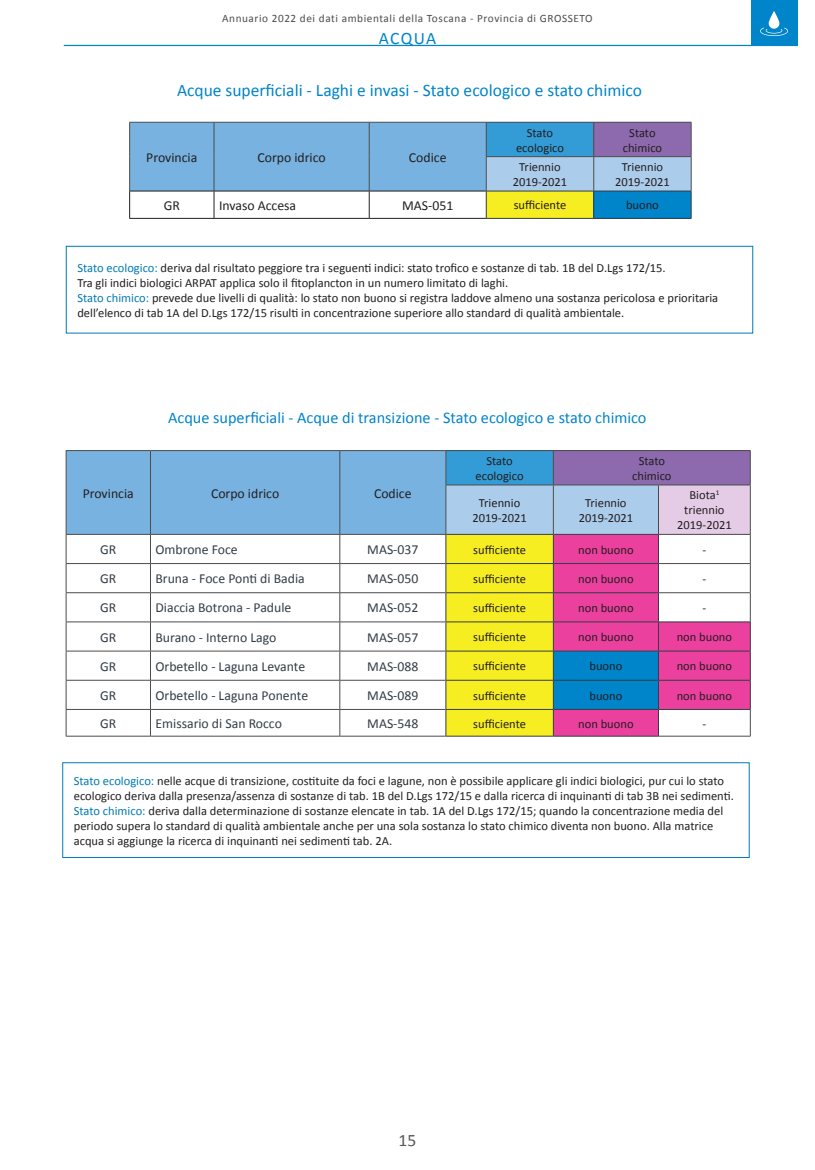
<style>
.page{position:relative;width:815px;height:1170px;background:#fff}
.page>*{position:absolute;margin:0;border:0;box-sizing:border-box;transform-origin:0 0}
.t1{font:17.5px "Calibri";color:#0084ca}
.t2{font:17.5px "Calibri";color:#57585a}
.t3{font:16.25px "Calibri";color:#0084ca}
.t4{font:13.75px "Calibri";color:#323d47}
.t5{font:13.75px "Calibri";color:#231f20}
.t6{font:12.5px/15px "Calibri";color:#231f20}
.t7{font:11.25px "Calibri";letter-spacing:.05em;color:#4c4c4c}
.s1{color:#007bb3}
</style>
<div class="page">
<hr style="left:64px;top:45px;width:733px;height:1px;background:#0084ca">
<div style="left:751px;top:0;width:46px;height:46px;background:#0084ca"></div>
<svg style="left:760px;top:28px;width:28px;height:8px"></svg>
<svg style="left:769px;top:11px;width:10px;height:18px"></svg>
<hr style="left:486px;top:218px;width:108px;height:1px;background:#323d47">
<hr style="left:594px;top:218px;width:97px;height:1px;background:#323d47">
<svg style="left:129px;top:122px;width:563px;height:96px"></svg>
<hr style="left:129px;top:218px;width:85px;height:1px;background:#231f20">
<hr style="left:214px;top:218px;width:155px;height:1px;background:#231f20">
<hr style="left:369px;top:218px;width:117px;height:1px;background:#231f20">
<div style="left:66px;top:246px;width:687px;height:87px;border:1px solid #007bb3"></div>
<div style="left:553px;top:450px;width:197px;height:35px;background:#8d69ae"></div>
<div style="left:658px;top:485px;width:92px;height:49px;background:#e5cce6"></div>
<svg style="left:659px;top:535px;width:91px;height:200px"></svg>
<hr style="left:658px;top:621px;width:93px;height:1px;background:#323d47">
<hr style="left:658px;top:650px;width:93px;height:1px;background:#323d47">
<hr style="left:658px;top:680px;width:93px;height:1px;background:#323d47">
<hr style="left:658px;top:709px;width:93px;height:1px;background:#323d47">
<hr style="left:658px;top:484px;width:93px;height:1px;background:#4c4c4c">
<hr style="left:658px;top:534px;width:93px;height:1px;background:#4c4c4c">
<hr style="left:659px;top:563px;width:92px;height:1px;background:#4c4c4c">
<hr style="left:659px;top:592px;width:92px;height:1px;background:#4c4c4c">
<hr style="left:658px;top:450px;width:93px;height:1px;background:#4c4c4c">
<hr style="left:750px;top:451px;width:1px;height:33px;background:#4c4c4c">
<hr style="left:750px;top:485px;width:1px;height:49px;background:#4c4c4c">
<svg style="left:66px;top:450px;width:593px;height:286px"></svg>
<svg style="left:750px;top:534px;width:1px;height:201px"></svg>
<hr style="left:66px;top:735px;width:84px;height:1px;background:#4c4c4c">
<hr style="left:150px;top:735px;width:190px;height:1px;background:#4c4c4c">
<hr style="left:340px;top:735px;width:106px;height:1px;background:#4c4c4c">
<hr style="left:659px;top:735px;width:92px;height:1px;background:#4c4c4c">
<p class="t7" style="left:222px;top:12px;width:372px">Annuario 2022 dei dati ambientali della Toscana - Provincia di GROSSETO</p>
<h1 class="t1" style="left:379px;top:27px;width:59px">ACQUA</h1>
<p class="t1" style="left:177px;top:79px;width:466px">Acque superficiali - Laghi e invasi - Stato ecologico e stato chimico</p>
<p class="t5" style="left:146px;top:148px;width:53px">Provincia</p>
<p class="t5" style="left:257px;top:148px;width:70px">Corpo idrico</p>
<p class="t5" style="left:409px;top:148px;width:39px">Codice</p>
<p class="t6" style="left:527px;top:125px;width:28px">Stato</p>
<p class="t6" style="left:516px;top:140px;width:49px">ecologico</p>
<p class="t6" style="left:519px;top:159px;width:43px">Triennio</p>
<p class="t6" style="left:513px;top:174px;width:56px">2019-2021</p>
<p class="t6" style="left:629px;top:125px;width:28px">Stato</p>
<p class="t6" style="left:623px;top:140px;width:41px">chimico</p>
<p class="t6" style="left:622px;top:159px;width:43px">Triennio</p>
<p class="t6" style="left:615px;top:174px;width:56px">2019-2021</p>
<p class="t5" style="left:164px;top:196px;width:18px">GR</p>
<p class="t5" style="left:219px;top:196px;width:79px">Invaso Accesa</p>
<p class="t5" style="left:402px;top:196px;width:53px">MAS-051</p>
<p class="t6" style="left:514px;top:198px;width:54px">sufficiente</p>
<p class="t6" style="left:626px;top:198px;width:34px">buono</p>
<p class="t6" style="left:77px;top:260px;width:590px"><span class="s1">Stato ecologico:</span> deriva dal risultato peggiore tra i seguenti indici: stato trofico e sostanze di tab. 1B del D.Lgs 172/15.</p>
<p class="t6" style="left:77px;top:275px;width:432px">Tra gli indici biologici ARPAT applica solo il fitoplancton in un numero limitato di laghi.</p>
<p class="t6" style="left:77px;top:290px;width:642px"><span class="s1">Stato chimico:</span> prevede due livelli di qualità: lo stato non buono si registra laddove almeno una sostanza pericolosa e prioritaria dell’elenco di tab 1A del D.Lgs 172/15 risulti in concentrazione superiore allo standard di qualità ambientale.</p>
<p class="t3" style="left:168px;top:408px;width:480px">Acque superficiali - Acque di transizione - Stato ecologico e stato chimico</p>
<p class="t5" style="left:83px;top:484px;width:53px">Provincia</p>
<p class="t5" style="left:211px;top:484px;width:70px">Corpo idrico</p>
<p class="t5" style="left:374px;top:484px;width:39px">Codice</p>
<p class="t6" style="left:486px;top:453px;width:28px">Stato</p>
<p class="t6" style="left:476px;top:468px;width:49px">ecologico</p>
<p class="t6" style="left:479px;top:495px;width:43px">Triennio</p>
<p class="t6" style="left:472px;top:510px;width:56px">2019-2021</p>
<p class="t6" style="left:639px;top:453px;width:28px">Stato</p>
<p class="t6" style="left:632px;top:468px;width:41px">chimico</p>
<p class="t6" style="left:585px;top:495px;width:43px">Triennio</p>
<p class="t6" style="left:579px;top:510px;width:56px">2019-2021</p>
<p class="t6" style="left:689px;top:487px;width:31px">Biota<sup>1</sup></p>
<p class="t6" style="left:684px;top:502px;width:42px">triennio</p>
<p class="t6" style="left:677px;top:517px;width:56px">2019-2021</p>
<p class="t4" style="left:100px;top:541px;width:18px">GR</p>
<p class="t4" style="left:155px;top:541px;width:84px">Ombrone Foce</p>
<p class="t4" style="left:367px;top:541px;width:53px">MAS-037</p>
<p class="t6" style="left:473px;top:542px;width:54px">sufficiente</p>
<p class="t6" style="left:578px;top:542px;width:57px">non buono</p>
<p class="t6" style="left:702px;top:542px;width:5px">-</p>
<p class="t4" style="left:100px;top:570px;width:18px">GR</p>
<p class="t4" style="left:155px;top:570px;width:151px">Bruna - Foce Ponti di Badia</p>
<p class="t4" style="left:367px;top:570px;width:53px">MAS-050</p>
<p class="t6" style="left:473px;top:571px;width:54px">sufficiente</p>
<p class="t6" style="left:578px;top:571px;width:57px">non buono</p>
<p class="t6" style="left:702px;top:571px;width:5px">-</p>
<p class="t4" style="left:100px;top:599px;width:18px">GR</p>
<p class="t4" style="left:155px;top:599px;width:137px">Diaccia Botrona - Padule</p>
<p class="t4" style="left:367px;top:599px;width:53px">MAS-052</p>
<p class="t6" style="left:473px;top:600px;width:54px">sufficiente</p>
<p class="t6" style="left:578px;top:600px;width:57px">non buono</p>
<p class="t6" style="left:702px;top:600px;width:5px">-</p>
<p class="t4" style="left:100px;top:628px;width:18px">GR</p>
<p class="t4" style="left:155px;top:628px;width:122px">Burano - Interno Lago</p>
<p class="t4" style="left:367px;top:628px;width:53px">MAS-057</p>
<p class="t6" style="left:473px;top:629px;width:54px">sufficiente</p>
<p class="t6" style="left:578px;top:629px;width:57px">non buono</p>
<p class="t6" style="left:677px;top:629px;width:57px">non buono</p>
<p class="t4" style="left:100px;top:657px;width:18px">GR</p>
<p class="t4" style="left:155px;top:657px;width:151px">Orbetello - Laguna Levante</p>
<p class="t4" style="left:367px;top:657px;width:53px">MAS-088</p>
<p class="t6" style="left:473px;top:658px;width:54px">sufficiente</p>
<p class="t6" style="left:589px;top:658px;width:34px">buono</p>
<p class="t6" style="left:677px;top:658px;width:57px">non buono</p>
<p class="t4" style="left:100px;top:686px;width:18px">GR</p>
<p class="t4" style="left:155px;top:686px;width:154px">Orbetello - Laguna Ponente</p>
<p class="t4" style="left:367px;top:686px;width:53px">MAS-089</p>
<p class="t6" style="left:473px;top:688px;width:54px">sufficiente</p>
<p class="t6" style="left:589px;top:688px;width:34px">buono</p>
<p class="t6" style="left:677px;top:688px;width:57px">non buono</p>
<p class="t4" style="left:100px;top:714px;width:18px">GR</p>
<p class="t4" style="left:155px;top:714px;width:128px">Emissario di San Rocco</p>
<p class="t4" style="left:367px;top:714px;width:53px">MAS-548</p>
<p class="t6" style="left:473px;top:715px;width:54px">sufficiente</p>
<p class="t6" style="left:578px;top:715px;width:57px">non buono</p>
<p class="t6" style="left:702px;top:715px;width:5px">-</p>
<p class="t6" style="left:74px;top:773px;width:662px"><span class="s1">Stato ecologico:</span> nelle acque di transizione, costituite da foci e lagune, non è possibile applicare gli indici biologici, pur cui lo stato ecologico deriva dalla presenza/assenza di sostanze di tab. 1B del D.Lgs 172/15 e dalla ricerca di inquinanti di tab 3B nei sedimenti.</p>
<p class="t6" style="left:74px;top:803px;width:651px"><span class="s1">Stato chimico:</span> deriva dalla determinazione di sostanze elencate in tab. 1A del D.Lgs 172/15; quando la concentrazione media del periodo supera lo standard di qualità ambientale anche per una sola sostanza lo stato chimico diventa non buono. Alla matrice acqua si aggiunge la ricerca di inquinanti nei sedimenti tab. 2A.</p>
<h1 class="t2" style="left:399px;top:1129px;width:19px">15</h1>
</div>
